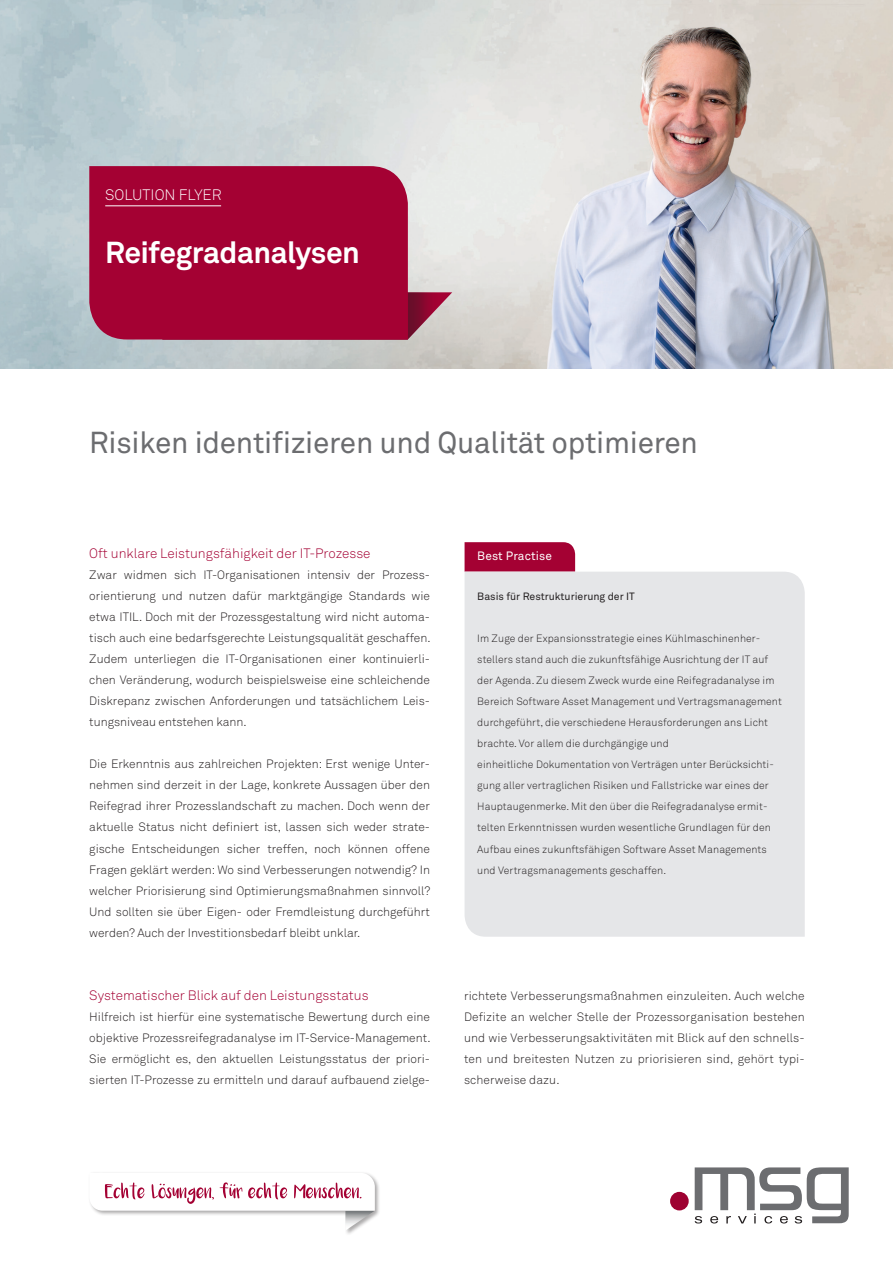
<style>
.page{position:relative;width:893px;height:1263px;background:#fff}
.page>*{position:absolute;margin:0;border:0;box-sizing:border-box;transform-origin:0 0}
.t1{font:30px "Akkurat Std";letter-spacing:-.01em;color:#6c6d70}
.t2{font:700 30px "Akkurat Std";letter-spacing:-.015em;color:#fff}
.t3{font:300 15px "Akkurat Std";color:#fff}
.t4{font:300 13.5px "Akkurat Std";color:#a40133}
.t5{font:300 12px/21px "Akkurat Std";color:#231f20;text-align:justify}
.t6{font:12px "Akkurat Std";letter-spacing:.01em;color:#fff}
.t7{font:300 10.5px/21px "Akkurat Std";letter-spacing:.01em;color:#231f20}
.t8{font:10.5px "Akkurat Std";color:#231f20}
</style>
<div class="page">
<img style="left:0;top:0;width:893px;height:369px">
<div style="left:670px;top:1192px;width:19px;height:18px;background:#9e0131;border-radius:50%"></div>
<svg style="left:695px;top:1167px;width:154px;height:56px"></svg>
<svg style="left:408px;top:292px;width:44px;height:47px;background:#aa6b7c"></svg>
<div style="left:89px;top:166px;width:319px;height:173px;background:#a40133"></div>
<div style="left:88px;top:1171px;width:293px;height:65px;background:#231f20;opacity:.38"></div>
<svg style="left:465px;top:542px;width:110px;height:30px;background:#a60939"></svg>
<div style="left:465px;top:572px;width:340px;height:365px;background:#e5e6e8"></div>
<svg style="left:89px;top:1173px;width:286px;height:57px"></svg>
<hr style="left:105px;top:205px;width:116px;height:1px;background:#fff">
<p class="t3" style="left:105px;top:186px;width:118px">SOLUTION FLYER</p>
<p class="t2" style="left:105px;top:234px;width:256px">Reifegradanalysen</p>
<p class="t1" style="left:89px;top:425px;width:610px">Risiken identifizieren und Qualität optimieren</p>
<p class="t4" style="left:89px;top:545px;width:283px">Oft unklare Leistungsfähigkeit der IT-Prozesse</p>
<p class="t5" style="left:89px;top:564px;width:343px">Zwar widmen sich IT-Organisationen intensiv der Prozess&shy;orientierung und nutzen dafür marktgängige Standards wie etwa ITIL. Doch mit der Prozessgestaltung wird nicht automa&shy;tisch auch eine bedarfsgerechte Leistungsqualität geschaffen.<br>Zudem unterliegen die IT-Organisationen einer kontinuierli&shy;chen Veränderung, wodurch beispielsweise eine schleichende Diskrepanz zwischen Anforderungen und tatsächlichem Leis&shy;tungsniveau entstehen kann.</p>
<p class="t5" style="left:89px;top:754px;width:343px">Die Erkenntnis aus zahlreichen Projekten: Erst wenige Unter&shy;nehmen sind derzeit in der Lage, konkrete Aussagen über den Reifegrad ihrer Prozesslandschaft zu machen. Doch wenn der aktuelle Status nicht definiert ist, lassen sich weder strate&shy;gische Entscheidungen sicher treffen, noch können offene Fragen geklärt werden: Wo sind Verbesserungen notwendig? In welcher Priorisierung sind Optimierungsmaßnahmen sinnvoll?<br>Und sollten sie über Eigen- oder Fremdleistung durchgeführt werden? Auch der Investitionsbedarf bleibt unklar.</p>
<p class="t4" style="left:89px;top:987px;width:281px">Systematischer Blick auf den Leistungsstatus</p>
<p class="t5" style="left:89px;top:1006px;width:343px">Hilfreich ist hierfür eine systematische Bewertung durch eine objektive Prozessreifegradanalyse im IT-Service-Management.<br>Sie ermöglicht es, den aktuellen Leistungsstatus der priori&shy;sierten IT-Prozesse zu ermitteln und darauf aufbauend zielge-</p>
<p class="t6" style="left:477px;top:549px;width:76px">Best Practise</p>
<p class="t8" style="left:477px;top:590px;width:159px">Basis für Restrukturierung der IT</p>
<p class="t7" style="left:477px;top:628px;width:306px">Im Zuge der Expansionsstrategie eines Kühlmaschinenher&shy;stellers stand auch die zukunftsfähige Ausrichtung der IT auf der Agenda. Zu diesem Zweck wurde eine Reifegradanalyse im Bereich Software Asset Management und Vertragsmanagement durchgeführt, die verschiedene Herausforderungen ans Licht brachte. Vor allem die durchgängige und<br>einheitliche Dokumentation von Verträgen unter Berücksichti&shy;gung aller vertraglichen Risiken und Fallstricke war eines der Hauptaugenmerke. Mit den über die Reifegradanalyse ermit&shy;telten Erkenntnissen wurden wesentliche Grundlagen für den Aufbau eines zukunftsfähigen Software Asset Managements und Vertragsmanagements geschaffen.</p>
<p class="t5" style="left:464px;top:985px;width:342px">richtete Verbesserungsmaßnahmen einzuleiten. Auch welche Defizite an welcher Stelle der Prozessorganisation bestehen und wie Verbesserungsaktivitäten mit Blick auf den schnells&shy;ten und breitesten Nutzen zu priorisieren sind, gehört typi&shy;scherweise dazu.</p>
</div>
